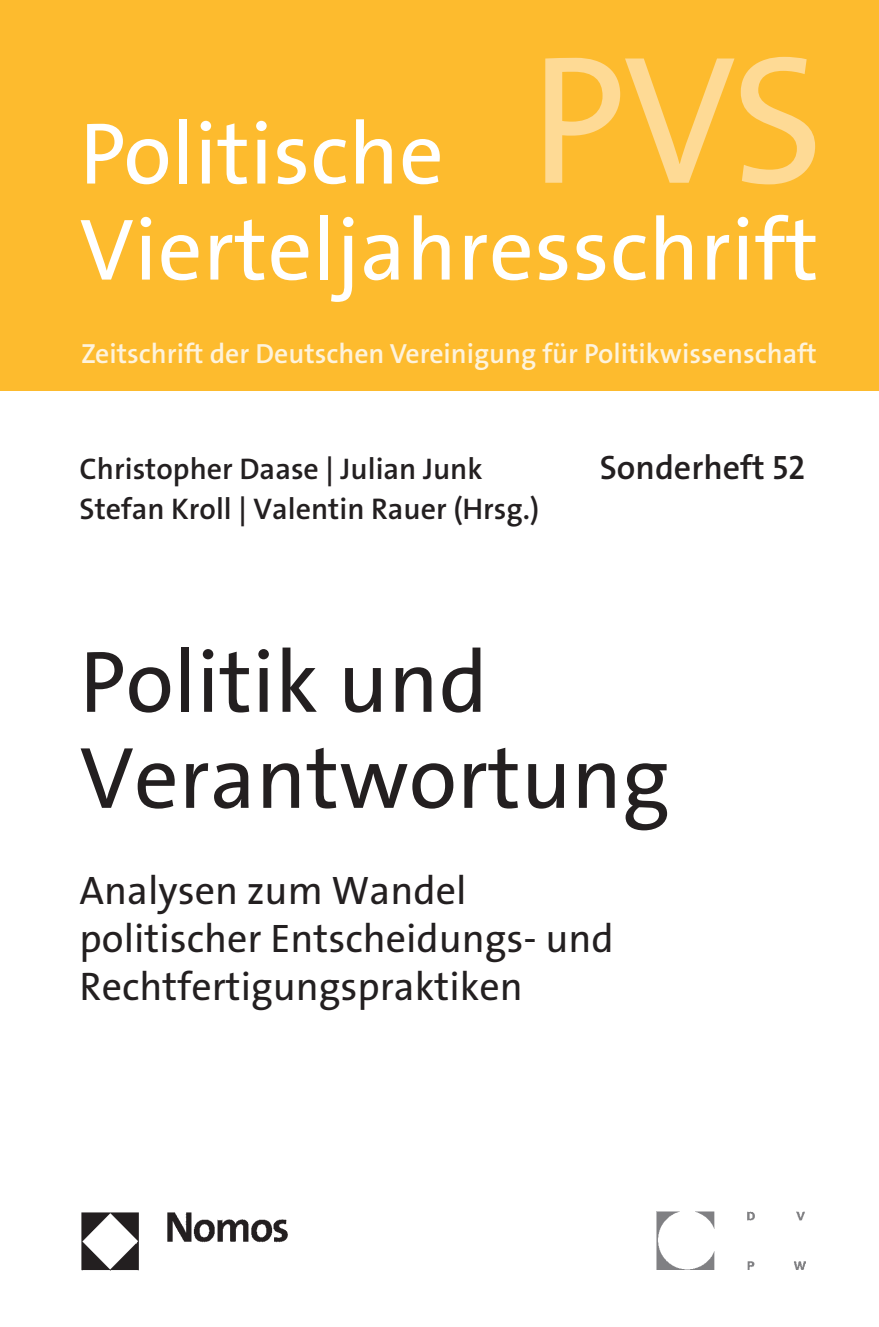
<style>
.page{position:relative;width:879px;height:1327px;background:#fff}
.page>*{position:absolute;margin:0;border:0;box-sizing:border-box;transform-origin:0 0}
.t1{font:184px "The Sans Os F";color:#feda95}
.t2{font:88px "The Sans Os F";letter-spacing:.005em;color:#fff}
.Titel_Ausatz{font:88px/96px "The Sans Os F";color:#231f20}
.Titel_Ausatz-2{font:40px/48px "The Sans Os F";color:#231f20}
.t3{font:600 34px "The Sans Os F";color:#231f20}
.t4{font:600 30px/40px "The Sans Os F";color:#231f20}
.t5{font:600 27.8px "The Sans Os F";color:#fef3dc}
</style>
<div class="page">
<div style="left:0;top:0;width:879px;height:391px;background:#fdbb2e"></div>
<img style="left:81px;top:1212px;width:207px;height:59px">
<img style="left:656px;top:1211px;width:149px;height:58px">
<p class="t1" style="left:530px;top:2px;width:296px">PVS</p>
<p class="t2" style="left:80px;top:193px;width:740px">Vierteljahresschrift</p>
<p class="t2" style="left:80px;top:97px;width:366px">Politische</p>
<p class="t5" style="left:81px;top:335px;width:737px">Zeitschrift der Deutschen Vereinigung für Politikwissenschaft</p>
<p class="t4" style="left:80px;top:449px;width:461px">Christopher Daase | Julian Junk<br>Stefan Kroll | Valentin Rauer (Hrsg.)</p>
<p class="t3" style="left:600px;top:445px;width:207px">Sonderheft 52</p>
<p class="Titel_Ausatz" style="left:80px;top:635px;width:591px">Politik und<br>Verantwortung</p>
<p class="Titel_Ausatz-2" style="left:80px;top:866px;width:535px">Analysen zum Wandel politischer Entscheidungs- und<br>Rechtfertigungspraktiken</p>
</div>
